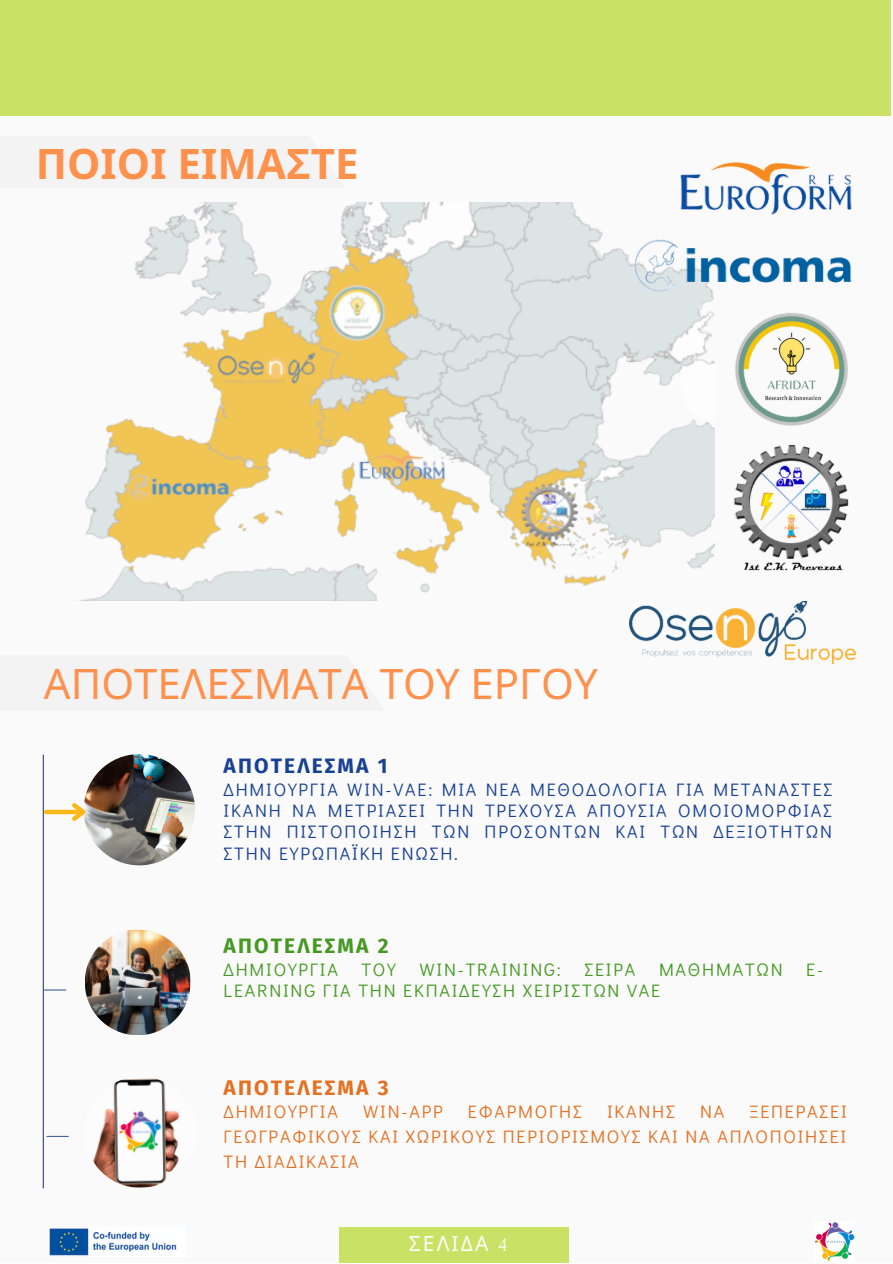
<style>
.page{position:relative;width:893px;height:1264px;background:#fff}
.page>*{position:absolute;margin:0;border:0;box-sizing:border-box;transform-origin:0 0}
.t1{font:42px "Noto Sans";color:#ff914d}
.t2{font:700 42px "Noto Sans";color:#ff914d}
.t3{font:700 21px "Fira Sans";letter-spacing:.1em;color:#e47021}
.t4{font:700 21px "Fira Sans";letter-spacing:.1em;color:#184093}
.t5{font:700 21px "Fira Sans";letter-spacing:.1em;color:#459922}
.t6{font:21px "Noto Sans";letter-spacing:.1em;color:#fdfdfb}
.t7{font:18px/21.3px "Didact Gothic";letter-spacing:.1em;color:#184093;text-align:justify}
.t8{font:18px/24.8px "Didact Gothic";letter-spacing:.1em;color:#e47021;text-align:justify}
.t9{font:18px "Didact Gothic";letter-spacing:.1em;color:#459922}
.s1{font-family:"Forum"}
</style>
<div class="page">
<div style="left:0;top:0;width:892px;height:1262px;background:#fafafa"></div>
<img style="left:82px;top:203px;width:632px;height:397px">
<div style="left:340px;top:1227px;width:228px;height:35px;background:#c9e265"></div>
<img style="left:675px;top:162px;width:177px;height:68px">
<img style="left:627px;top:237px;width:225px;height:69px">
<img style="left:629px;top:601px;width:226px;height:62px">
<img style="left:733px;top:444px;width:116px;height:127px">
<img style="left:735px;top:312px;width:113px;height:113px">
<img style="left:815px;top:1222px;width:39px;height:39px">
<img style="left:84px;top:754px;width:111px;height:111px;border-radius:50%">
<svg style="left:47px;top:1135px;width:21px;height:1px"></svg>
<img style="left:93px;top:1078px;width:87px;height:110px">
<hr style="left:43px;top:755px;width:1px;height:432px;background:#324174">
<img style="left:85px;top:929px;width:106px;height:106px">
<div style="left:0;top:0;width:891px;height:116px;background:#c9e265"></div>
<svg style="left:44px;top:989px;width:22px;height:1px"></svg>
<div style="left:46px;top:809px;width:36px;height:5px;background:#fbb91a"></div>
<svg style="left:68px;top:799px;width:23px;height:26px"></svg>
<img style="left:49px;top:1228px;width:128px;height:28px">
<h1 class="t2" style="left:36px;top:134px;width:324px">ΠΟΙΟΙ ΕΙΜΑΣΤΕ</h1>
<h1 class="t1" style="left:44px;top:654px;width:555px">ΑΠΟΤΕΛΕΣΜΑΤΑ ΤΟΥ ΕΡΓΟΥ</h1>
<p class="t4" style="left:224px;top:753px;width:165px">ΑΠΟΤΕΛΕΣΜΑ 1</p>
<p class="t7" style="left:224px;top:778px;width:610px">ΔΗΜΙΟΥΡΓΙΑ WIN-VAE: ΜΙΑ ΝΕΑ ΜΕΘΟΔΟΛΟΓΙΑ ΓΙΑ ΜΕΤΑΝΑΣΤΕΣ ΙΚΑΝΗ ΝΑ ΜΕΤΡΙΑΣΕΙ ΤΗΝ ΤΡΕΧΟΥΣΑ ΑΠΟΥΣΙΑ ΟΜΟΙΟΜΟΡΦΙΑΣ ΣΤΗΝ ΠΙΣΤΟΠΟΙΗΣΗ ΤΩΝ ΠΡΟΣΟΝΤΩΝ ΚΑΙ ΤΩΝ ΔΕΞΙΟΤΗΤΩΝ ΣΤΗΝ ΕΥΡΩΠΑΪΚΗ ΕΝΩΣΗ.</p>
<p class="t5" style="left:224px;top:933px;width:166px">ΑΠΟΤΕΛΕΣΜΑ 2</p>
<p class="t9" style="left:224px;top:956px;width:116px">ΔΗΜΙΟΥΡΓΙΑ</p>
<p class="t9" style="left:361px;top:956px;width:36px">ΤΟΥ</p>
<p class="t9" style="left:419px;top:956px;width:143px">WIN-TRAINING:</p>
<p class="t9" style="left:584px;top:956px;width:52px">ΣΕΙΡΑ</p>
<p class="t9" style="left:659px;top:956px;width:125px">ΜΑΘΗΜΑΤΩΝ</p>
<p class="t9" style="left:806px;top:956px;width:18px">E-</p>
<p class="t9" style="left:224px;top:978px;width:438px">LEARNING ΓΙΑ ΤΗΝ ΕΚΠΑΙΔΕΥΣΗ ΧΕΙΡΙΣΤΩΝ VAE</p>
<p class="t3" style="left:224px;top:1075px;width:166px">ΑΠΟΤΕΛΕΣΜΑ 3</p>
<p class="t8" style="left:224px;top:1098px;width:116px">ΔΗΜΙΟΥΡΓΙΑ</p>
<p class="t8" style="left:363px;top:1098px;width:81px">WIN-APP</p>
<p class="t8" style="left:468px;top:1098px;width:115px">ΕΦΑΡΜΟΓΗΣ</p>
<p class="t8" style="left:607px;top:1098px;width:69px">ΙΚΑΝΗΣ</p>
<p class="t8" style="left:700px;top:1098px;width:26px">ΝΑ</p>
<p class="t8" style="left:224px;top:1098px;width:624px;text-indent:525px">ΞΕΠΕΡΑΣΕΙ ΓΕΩΓΡΑΦΙΚΟΥΣ ΚΑΙ ΧΩΡΙΚΟΥΣ ΠΕΡΙΟΡΙΣΜΟΥΣ ΚΑΙ ΝΑ ΑΠΛΟΠΟΙΗΣΕΙ ΤΗ ΔΙΑΔΙΚΑΣΙΑ</p>
<p class="t6" style="left:409px;top:1228px;width:100px">ΣΕΛΙΔΑ <span class="s1">4</span></p>
</div>
